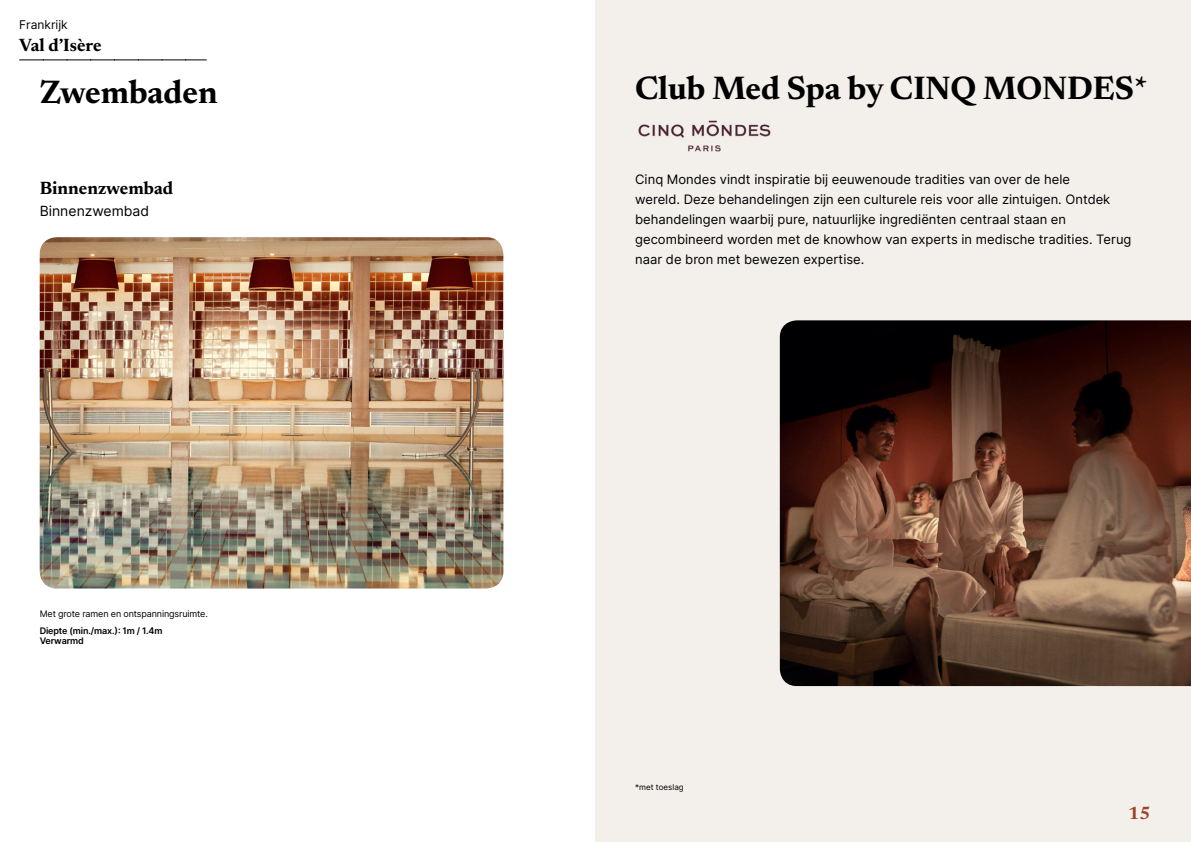
<style>
.page{position:relative;width:1191px;height:842px;background:#fff}
.page>*{position:absolute;margin:0;border:0;box-sizing:border-box;transform-origin:0 0}
.t1{font:700 33px "Newsreader 24 pt";color:#000}
.t2{font:700 18px "Newsreader 24 pt";color:#000}
.t3{font:700 18px "Newsreader 24 pt";color:#9d432c}
.t4{font:14px "Inter";color:#000}
.t5{font:13px/20px "Inter";color:#000}
.t6{font:12px "Inter";color:#000}
.t7{font:9px "Inter";letter-spacing:-.015em;color:#000}
.t8{font:600 9px/10px "Inter";letter-spacing:-.015em;color:#000}
.t9{font:8px "Inter";color:#000}
</style>
<div class="page">
<div style="left:595px;top:0;width:596px;height:842px;background:#f3f0ec"></div>
<img style="left:780px;top:320px;width:411px;height:366px">
<img style="left:40px;top:237px;width:463px;height:351px">
<svg style="left:20px;top:60px;width:186px;height:1px"></svg>
<img style="left:638px;top:120px;width:133px;height:32px">
<p class="t6" style="left:19px;top:15px;width:50px">Frankrijk</p>
<h2 class="t2" style="left:19px;top:32px;width:84px">Val d’Isère</h2>
<h1 class="t1" style="left:40px;top:69px;width:179px">Zwembaden</h1>
<h1 class="t1" style="left:635px;top:64px;width:514px">Club Med Spa by CINQ MONDES*</h1>
<h2 class="t2" style="left:40px;top:175px;width:135px">Binnenzwembad</h2>
<p class="t4" style="left:40px;top:200px;width:111px">Binnenzwembad</p>
<p class="t7" style="left:40px;top:607px;width:170px">Met grote ramen en ontspanningsruimte.</p>
<p class="t8" style="left:40px;top:625px;width:124px">Diepte (min./max.): 1m / 1.4m<br>Verwarmd</p>
<p class="t5" style="left:635px;top:169px;width:498px">Cinq Mondes vindt inspiratie bij eeuwenoude tradities van over de hele<br>wereld. Deze behandelingen zijn een culturele reis voor alle zintuigen. Ontdek behandelingen waarbij pure, natuurlijke ingrediënten centraal staan en gecombineerd worden met de knowhow van experts in medische tradities. Terug naar de bron met bewezen expertise.</p>
<p class="t9" style="left:635px;top:781px;width:50px">*met toeslag</p>
<h2 class="t3" style="left:1128px;top:800px;width:24px">15</h2>
</div>
